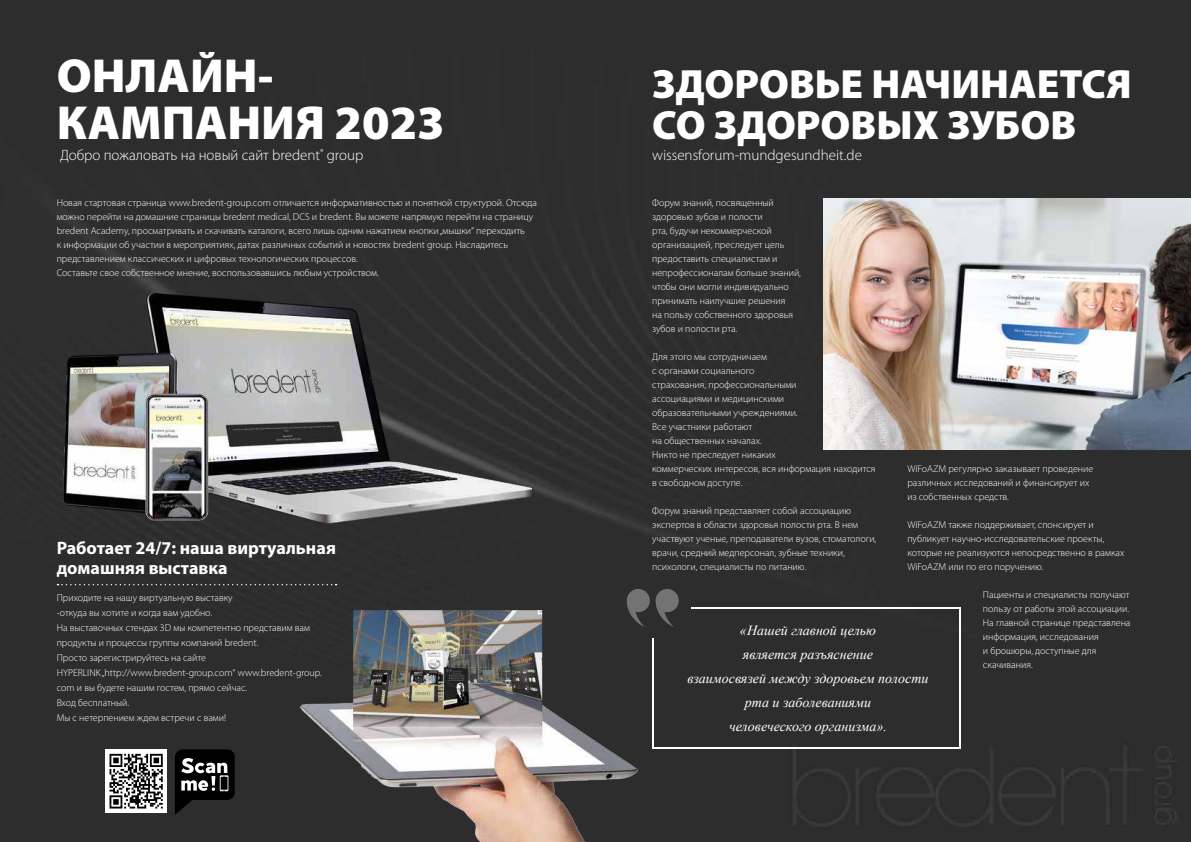
<style>
.page{position:relative;width:1191px;height:842px;background:#2d2d2d}
.page>*{position:absolute;margin:0;border:0;box-sizing:border-box;transform-origin:0 0}
.t1{font:900 48px/47px "Myriad Pro";color:#fff}
.t2{font:900 41px/41px "Myriad Pro";color:#fff}
.t3{font:700 18px/20px "Myriad Pro";color:#fff}
.t4{font:300 15px "Myriad Pro";color:#fff}
.t5{font:italic 14px/24px "Times New Roman";color:#fff;text-align:center}
.t6{font:300 10px/14px "Myriad Pro";color:#fff}
</style>
<div class="page">
<img style="left:64px;top:293px;width:467px;height:231px">
<img style="left:291px;top:579px;width:369px;height:263px">
<svg style="left:57px;top:584px;width:279px;height:1px"></svg>
<img style="left:823px;top:199px;width:368px;height:251px">
<svg style="left:626px;top:589px;width:53px;height:38px;background:#4f4f4f"></svg>
<hr style="left:652px;top:638px;width:1px;height:110px;background:#fff">
<hr style="left:691px;top:607px;width:269px;height:2px;background:#fff">
<hr style="left:652px;top:747px;width:308px;height:1px;background:#fff">
<hr style="left:959px;top:607px;width:1px;height:141px;background:#fff">
<div style="left:105px;top:749px;width:62px;height:64px;background:#fff"></div>
<svg style="left:109px;top:754px;width:54px;height:54px"></svg>
<svg style="left:175px;top:749px;width:60px;height:66px;background:#303030"></svg>
<h1 class="t1" style="left:57px;top:53px;width:389px">ОНЛАЙН-<br>КАМПАНИЯ 2023</h1>
<h3 class="t4" style="left:60px;top:149px;width:305px">Добро пожаловать на новый сайт bredent<sup>®</sup> group</h3>
<p class="t6" style="left:57px;top:197px;width:482px">Новая стартовая страница www.bredent-group.com отличается информативностью и понятной структурой. Отсюда можно перейти на домашние страницы bredent medical, DCS и bredent. Вы можете напрямую перейти на страницу bredent Academy, просматривать и скачивать каталоги, всего лишь одним нажатием кнопки „мышки“ переходить<br>к информации об участии в мероприятиях, датах различных событий и новостях bredent group. Насладитесь представлением классических и цифровых технологических процессов.<br>Составьте свое собственное мнение, воспользовавшись любым устройством.</p>
<h3 class="t3" style="left:57px;top:539px;width:281px">Работает 24/7: наша виртуальная домашняя выставка</h3>
<p class="t6" style="left:57px;top:591px;width:267px;line-height:15px">Приходите на нашу виртуальную выставку<br>-откуда вы хотите и когда вам удобно.<br>На выставочных стендах 3D мы компетентно представим вам продукты и процессы группы компаний bredent.<br>Просто зарегистрируйтесь на сайте<br>HYPERLINK „http://www.bredent-group.com“ www.bredent-group. com и вы будете нашим гостем, прямо сейчас.<br>Вход бесплатный.<br>Мы с нетерпением ждем встречи с вами!</p>
<h2 class="t2" style="left:652px;top:64px;width:481px">ЗДОРОВЬЕ НАЧИНАЕТСЯ<br>СО ЗДОРОВЫХ ЗУБОВ</h2>
<h3 class="t4" style="left:652px;top:149px;width:211px">wissensforum-mundgesundheit.de</h3>
<p class="t6" style="left:652px;top:197px;width:150px">Форум знаний, посвященный здоровью зубов и полости<br>рта, будучи некоммерческой организацией, преследует цель предоставить специалистам и непрофессионалам больше знаний, чтобы они могли индивидуально принимать наилучшие решения<br>на пользу собственного здоровья зубов и полости рта.</p>
<p class="t6" style="left:652px;top:351px;width:225px">Для этого мы сотрудничаем<br>с органами социального<br>страхования, профессиональными<br>ассоциациями и медицинскими<br>образовательными учреждениями.<br>Все участники работают<br>на общественных началах.<br>Никто не преследует никаких<br>коммерческих интересов, вся информация находится в свободном доступе.</p>
<p class="t6" style="left:652px;top:505px;width:226px">Форум знаний представляет собой ассоциацию экспертов в области здоровья полости рта. В нем участвуют ученые, преподаватели вузов, стоматологи, врачи, средний медперсонал, зубные техники, психологи, специалисты по питанию.</p>
<p class="t6" style="left:907px;top:462px;width:187px">WiFoAZM регулярно заказывает проведение различных исследований и финансирует их из собственных средств.</p>
<p class="t6" style="left:907px;top:518px;width:218px">WiFoAZM также поддерживает, спонсирует и публикует научно-исследовательские проекты, которые не реализуются непосредственно в рамках WiFoAZM или по его поручению.</p>
<p class="t6" style="left:983px;top:588px;width:149px">Пациенты и специалисты получают пользу от работы этой ассоциации.<br>На главной странице представлена информация, исследования<br>и брошюры, доступные для скачивания.</p>
<h3 class="t5" style="left:687px;top:618px;width:242px">«Нашей главной целью<br>является разъяснение<br>взаимосвязей между здоровьем полости рта и заболеваниями<br>человеческого организма».</h3>
</div>
